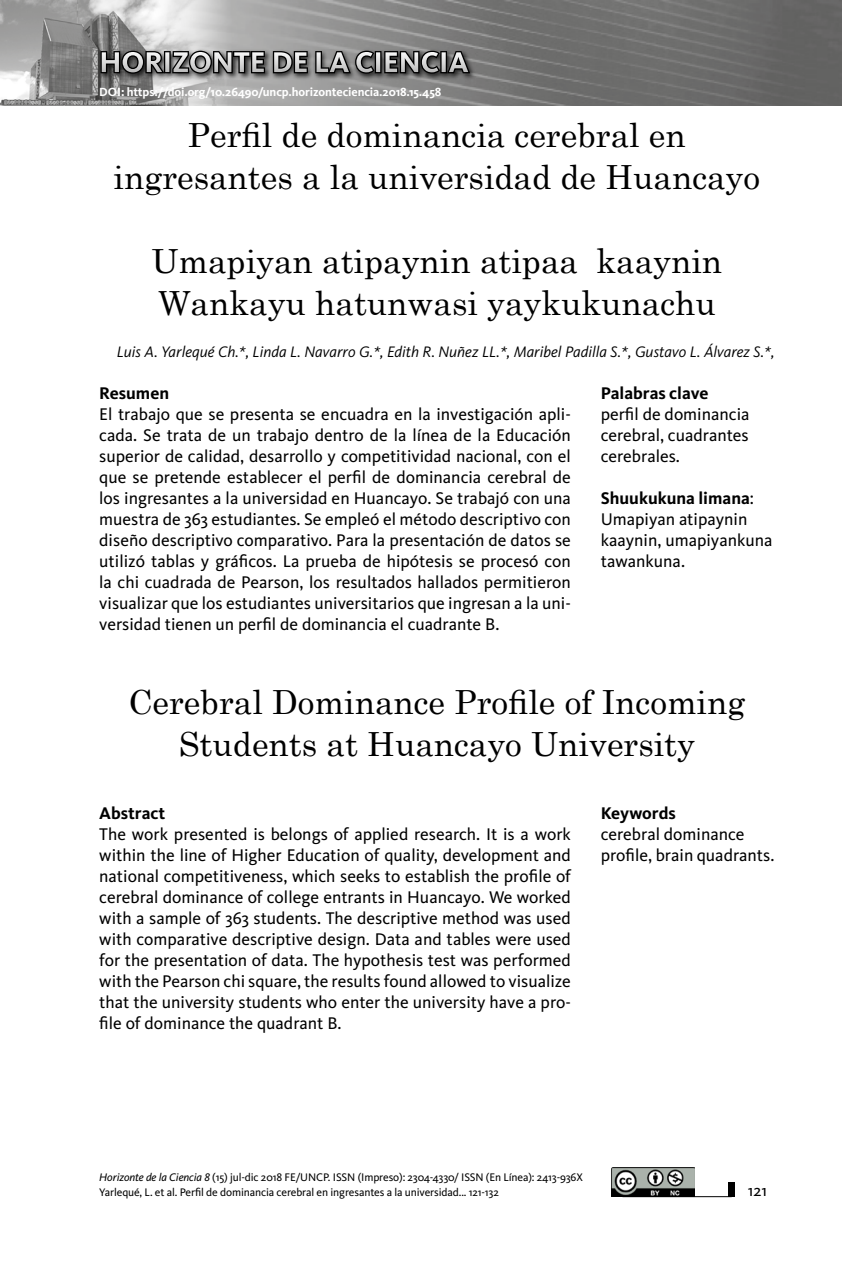
<style>
.page{position:relative;width:844px;height:1265px;background:#fff}
.page>*{position:absolute;margin:0;border:0;box-sizing:border-box;transform-origin:0 0}
.t1{font:33.25px/42px "Century Schoolbook";color:#000;text-align:center}
.t2{font:700 29.57px "Kievit";color:#fff}
.t3{font:17.5px/21px "Kievit";color:#000;text-align:justify}
.t4{font:700 17.5px "Kievit";color:#000}
.t5{font:16.62px "Kievit";color:#000}
.t6{font:italic 15.75px "Kievit";color:#000}
.t7{font:700 12.25px "Kievit";letter-spacing:-.01em;color:#fff}
.t8{font:11.38px/14.9px "Kievit";letter-spacing:-.01em;color:#000}
.s1{font-weight:700}
.s2{font-style:italic}
</style>
<div class="page">
<img style="left:0;top:0;width:841px;height:105px">
<div style="left:98px;top:48px;width:174px;height:33px;background:#000;opacity:.75"></div>
<div style="left:270px;top:48px;width:206px;height:33px;background:#000;opacity:.75"></div>
<svg style="left:99px;top:49px;width:277px;height:27px;background:#3f3f3f"></svg>
<div style="left:374px;top:51px;width:7px;height:22px;border:3px solid #000"></div>
<svg style="left:383px;top:49px;width:89px;height:26px;background:#2f2e2e"></svg>
<hr style="left:622px;top:1196px;width:109px;height:1px;background:#000">
<div style="left:728px;top:1182px;width:6px;height:15px;background:#000"></div>
<img style="left:611px;top:1168px;width:83px;height:29px">
<h2 class="t2" style="left:99px;top:45px;width:371px">HORIZONTE DE LA CIENCIA</h2>
<p class="t7" style="left:99px;top:84px;width:343px">DOI: https://doi.org/10.26490/uncp.horizonteciencia.2018.15.458</p>
<h1 class="t1" style="left:114px;top:111px;width:647px">Perfil de dominancia cerebral en ingresantes a la universidad de Huancayo</h1>
<h1 class="t1" style="left:151px;top:237px;width:572px;text-align:left">Umapiyan atipaynin atipaa kaaynin<br>Wankayu hatunwasi yaykukunachu</h1>
<p class="t6" style="left:117px;top:343px;width:658px">Luis A. Yarlequé Ch.*, Linda L. Navarro G.*, Edith R. Nuñez LL.*, Maribel Padilla S.*, Gustavo L. Álvarez S.*,</p>
<p class="t4" style="left:99px;top:383px;width:71px">Resumen</p>
<p class="t3" style="left:99px;top:404px;width:473px">El trabajo que se presenta se encuadra en la investigación apli&shy;cada. Se trata de un trabajo dentro de la línea de la Educación superior de calidad, desarrollo y competitividad nacional, con el que se pretende establecer el perfil de dominancia cerebral de los ingresantes a la universidad en Huancayo. Se trabajó con una muestra de 363 estudiantes. Se empleó el método descriptivo con diseño descriptivo comparativo. Para la presentación de datos se utilizó tablas y gráficos. La prueba de hipótesis se procesó con la chi cuadrada de Pearson, los resultados hallados permitieron visualizar que los estudiantes universitarios que ingresan a la uni&shy;versidad tienen un perfil de dominancia el cuadrante B.</p>
<p class="t4" style="left:600px;top:383px;width:109px">Palabras clave</p>
<p class="t3" style="left:600px;top:404px;width:150px">perfil de dominancia cerebral, cuadrantes cerebrales.</p>
<p class="t3" style="left:600px;top:488px;width:173px;text-align:left"><span class="s1">Shuukukuna limana</span>:<br>Umapiyan atipaynin kaaynin, umapiyankuna tawankuna.</p>
<h1 class="t1" style="left:128px;top:678px;width:618px">Cerebral Dominance Profile of Incoming<br>Students at Huancayo University</h1>
<p class="t4" style="left:99px;top:803px;width:68px">Abstract</p>
<p class="t3" style="left:99px;top:824px;width:473px">The work presented is belongs of applied research. It is a work within the line of Higher Education of quality, development and national competitiveness, which seeks to establish the profile of cerebral dominance of college entrants in Huancayo. We worked with a sample of 363 students. The descriptive method was used with comparative descriptive design. Data and tables were used for the presentation of data. The hypothesis test was performed with the Pearson chi square, the results found allowed to visualize that the university students who enter the university have a pro&shy;file of dominance the quadrant B.</p>
<p class="t4" style="left:600px;top:803px;width:77px">Keywords</p>
<p class="t3" style="left:600px;top:824px;width:175px">cerebral dominance profile, brain quadrants.</p>
<p class="t8" style="left:99px;top:1170px;width:485px"><span class="s2">Horizonte de la Ciencia 8</span> (15) jul-dic 2018 FE/UNCP. ISSN (Impreso): 2304-4330/ ISSN (En Línea): 2413-936X<br>Yarlequé, L. et al. Perfil de dominancia cerebral en ingresantes a la universidad... 121-132</p>
<p class="t5" style="left:747px;top:1181px;width:20px">121</p>
</div>
